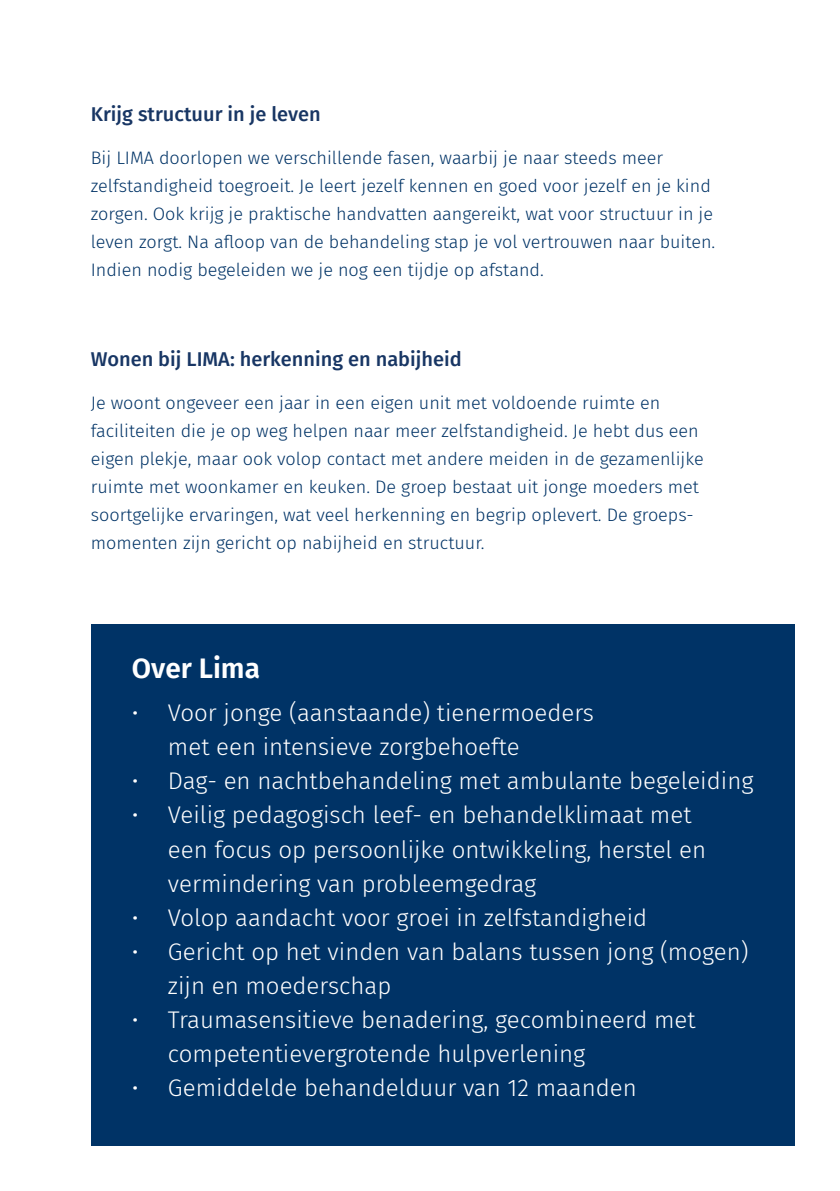
<style>
.page{position:relative;width:840px;height:1191px;background:#fff}
.page>*{position:absolute;margin:0;border:0;box-sizing:border-box;transform-origin:0 0}
.t1{font:600 28px "Fira Sans";color:#fff}
.t2{font:300 24px/34px "Fira Sans";color:#fff}
.t3{font:500 20px "Fira Sans";color:#183664}
.t4{font:300 18px/28px "Fira Sans";color:#036}
</style>
<div class="page">
<div style="left:91px;top:624px;width:703px;height:521px;background:#036"></div>
<p class="t3" style="left:91px;top:98px;width:231px">Krijg structuur in je leven</p>
<p class="t4" style="left:91px;top:144px;width:625px">Bij LIMA doorlopen we verschillende fasen, waarbij je naar steeds meer zelfstandigheid toegroeit. Je leert jezelf kennen en goed voor jezelf en je kind zorgen. Ook krijg je praktische handvatten aangereikt, wat voor structuur in je leven zorgt. Na afloop van de behandeling stap je vol vertrouwen naar buiten.<br>Indien nodig begeleiden we je nog een tijdje op afstand.</p>
<p class="t3" style="left:91px;top:342px;width:372px">Wonen bij LIMA: herkenning en nabijheid</p>
<p class="t4" style="left:91px;top:389px;width:570px">Je woont ongeveer een jaar in een eigen unit met voldoende ruimte en</p>
<p class="t4" style="left:91px;top:417px;width:614px">faciliteiten die je op weg helpen naar meer zelfstandigheid. Je hebt dus een eigen plekje, maar ook volop contact met andere meiden in de gezamenlijke ruimte met woonkamer en keuken. De groep bestaat uit jonge moeders met soortgelijke ervaringen, wat veel herkenning en begrip oplevert. De groeps-</p>
<p class="t4" style="left:91px;top:529px;width:395px">momenten zijn gericht op nabijheid en structuur.</p>
<p class="t1" style="left:132px;top:645px;width:129px">Over Lima</p>
<p class="t2" style="left:168px;top:696px;width:427px;text-indent:-36px">• Voor jonge (aanstaande) tienermoeders met een intensieve zorgbehoefte</p>
<p class="t2" style="left:132px;top:764px;width:622px">• Dag- en nachtbehandeling met ambulante begeleiding</p>
<p class="t2" style="left:168px;top:798px;width:539px;text-indent:-36px">• Veilig pedagogisch leef- en behandelklimaat met een focus op persoonlijke ontwikkeling, herstel en vermindering van probleemgedrag</p>
<p class="t2" style="left:132px;top:900px;width:516px">• Volop aandacht voor groei in zelfstandigheid</p>
<p class="t2" style="left:168px;top:934px;width:582px;text-indent:-36px">• Gericht op het vinden van balans tussen jong (mogen) zijn en moederschap</p>
<p class="t2" style="left:168px;top:1002px;width:529px;text-indent:-36px">• Traumasensitieve benadering, gecombineerd met competentievergrotende hulpverlening</p>
<p class="t2" style="left:132px;top:1070px;width:506px">• Gemiddelde behandelduur van 12 maanden</p>
</div>
